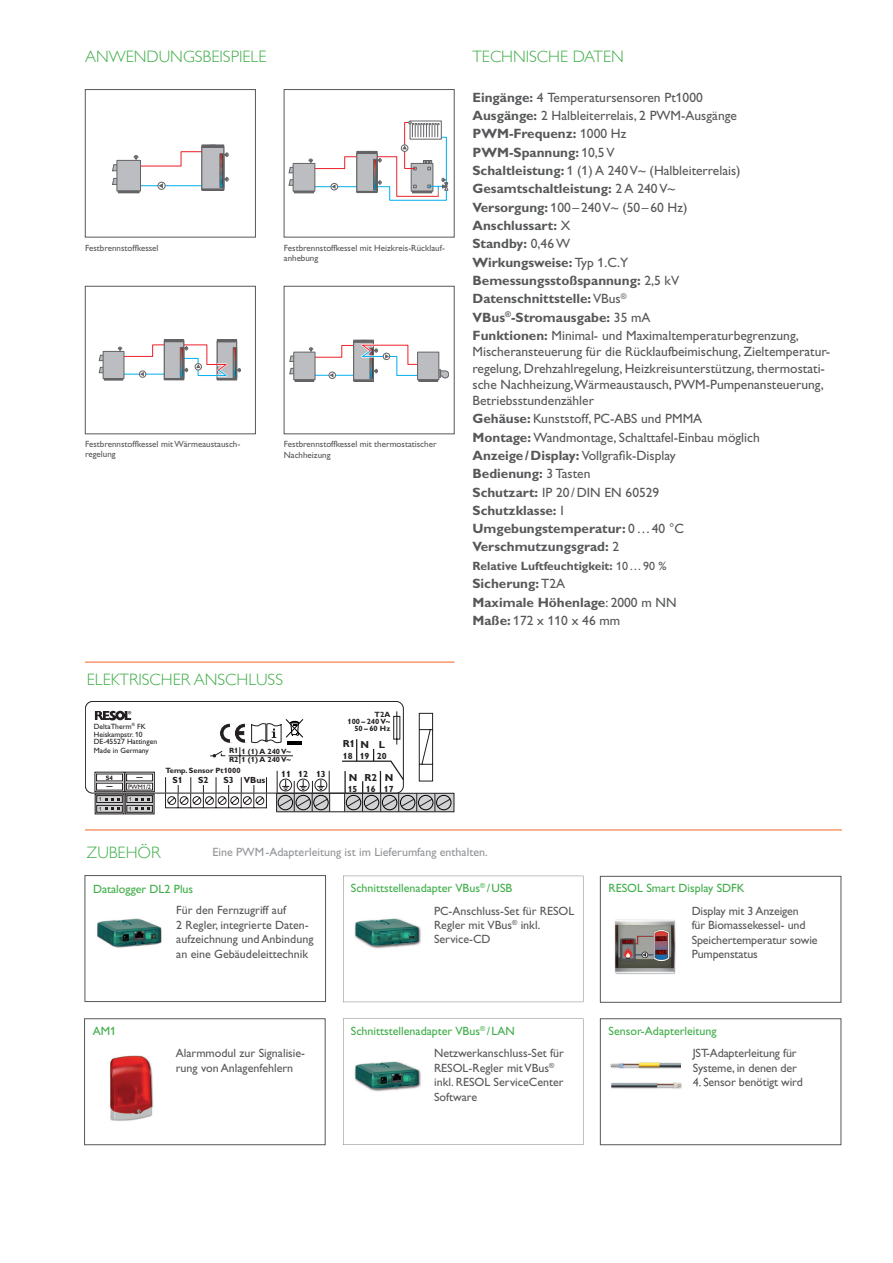
<style>
.page{position:relative;width:893px;height:1263px;background:#fff}
.page>*{position:absolute;margin:0;border:0;box-sizing:border-box;transform-origin:0 0}
.t1{font:300 16.5px "Gill Sans";color:#40ae49}
.t2{font:700 13.5px/18.3px "Gill Alt One";color:#57585a}
.t3{font:13.5px/18.3px "Gill Alt One";color:#57585a}
.t4{font:12px/14.4px "Gill Alt One";color:#57585a}
.t5{font:12px "Gill Alt One";color:#40ae49}
.t6{font:12px "Gill Alt One";color:#939598}
.t7{font:700 12px "Gill Alt One";color:#57585a}
.t8{font:700 10.2px "Gill Alt One";letter-spacing:.52em;color:#231f20}
.t9{font:9px/10.5px "Gill Alt One";color:#57585a}
.t10{font:700 8.85px "Gill Alt One";color:#231f20}
.t11{font:700 7.65px/7.2px "Gill Alt One";color:#231f20}
.t12{font:7.65px/7.8px "Gill Alt One";color:#231f20}
.t13{font:6.3px "Gill Alt One";color:#231f20}
.t14{font:700 6.3px "Gill Alt One";color:#231f20}
.s1{font-weight:400}
.s2{font-weight:700}
</style>
<div class="page">
<div style="left:85px;top:875px;width:241px;height:127px;border:1px solid #57585a"></div>
<hr style="left:85px;top:830px;width:757px;height:1px;background:#f36421">
<hr style="left:85px;top:662px;width:369px;height:1px;background:#f36421">
<svg style="left:95px;top:794px;width:29px;height:20px"></svg>
<div style="left:85px;top:701px;width:319px;height:92px;border:1px solid #231f20;border-radius:7px"></div>
<svg style="left:95px;top:711px;width:36px;height:10px"></svg>
<div style="left:125px;top:772px;width:30px;height:20px;border:1px solid #231f20"></div>
<svg style="left:96px;top:774px;width:57px;height:39px"></svg>
<svg style="left:165px;top:711px;width:287px;height:102px"></svg>
<svg style="left:112px;top:164px;width:5px;height:7px"></svg>
<svg style="left:112px;top:178px;width:5px;height:7px"></svg>
<div style="left:117px;top:160px;width:23px;height:31px;background:#bcbdc0"></div>
<div style="left:117px;top:160px;width:24px;height:31px;border:1px solid #636366"></div>
<div style="left:118px;top:191px;width:21px;height:2px;border:1px solid #636366"></div>
<div style="left:201px;top:189px;width:23px;height:2px;border:1px solid #636366"></div>
<svg style="left:134px;top:145px;width:94px;height:45px"></svg>
<div style="left:85px;top:89px;width:171px;height:148px;border:1px solid #57585a"></div>
<svg style="left:99px;top:339px;width:142px;height:41px"></svg>
<div style="left:85px;top:286px;width:171px;height:148px;border:1px solid #57585a"></div>
<svg style="left:288px;top:167px;width:5px;height:6px"></svg>
<svg style="left:288px;top:179px;width:5px;height:7px"></svg>
<div style="left:293px;top:163px;width:22px;height:28px;background:#bcbdc0"></div>
<div style="left:293px;top:163px;width:22px;height:28px;border:1px solid #636366"></div>
<hr style="left:294px;top:191px;width:20px;height:2px;background:#636366">
<svg style="left:309px;top:121px;width:139px;height:80px"></svg>
<div style="left:295px;top:379px;width:19px;height:3px;border:1px solid #636366"></div>
<svg style="left:289px;top:340px;width:160px;height:41px"></svg>
<div style="left:418px;top:379px;width:20px;height:3px;border:1px solid #636366"></div>
<div style="left:284px;top:286px;width:170px;height:148px;border:1px solid #57585a"></div>
<div style="left:84px;top:1018px;width:241px;height:127px;border:1px solid #57585a"></div>
<img style="left:110px;top:1055px;width:44px;height:66px">
<svg style="left:343px;top:876px;width:240px;height:126px"></svg>
<svg style="left:343px;top:1018px;width:240px;height:127px"></svg>
<img style="left:351px;top:904px;width:72px;height:54px">
<img style="left:351px;top:1046px;width:72px;height:55px">
<div style="left:600px;top:876px;width:241px;height:126px;border:1px solid #57585a"></div>
<div style="left:600px;top:1018px;width:241px;height:127px;border:1px solid #57585a"></div>
<img style="left:614px;top:919px;width:62px;height:56px">
<img style="left:610px;top:1062px;width:70px;height:7px">
<img style="left:611px;top:1082px;width:82px;height:7px">
<img style="left:693px;top:1079px;width:15px;height:8px">
<img style="left:97px;top:918px;width:65px;height:30px">
<p class="t1" style="left:85px;top:44px;width:183px">ANWENDUNGSBEISPIELE</p>
<p class="t1" style="left:472px;top:44px;width:153px">TECHNISCHE DATEN</p>
<p class="t9" style="left:85px;top:243px;width:75px">Festbrennstoffkessel</p>
<p class="t9" style="left:284px;top:242px;width:163px">Festbrennstoffkessel mit Heizkreis-Rücklauf&shy;anhebung</p>
<p class="t9" style="left:85px;top:438px;width:157px">Festbrennstoffkessel mit Wärmeaustausch&shy;regelung</p>
<p class="t9" style="left:284px;top:438px;width:154px">Festbrennstoffkessel mit thermostatischer<br>Nachheizung</p>
<p class="t1" style="left:87px;top:667px;width:198px">ELEKTRISCHER ANSCHLUSS</p>
<p class="t12" style="left:94px;top:722px;width:65px">DeltaTherm<sup>®</sup> FK<br>Heiskampstr. 10<br>DE-45527 Hattingen</p>
<p class="t12" style="left:94px;top:746px;width:57px">Made in Germany</p>
<p class="t14" style="left:106px;top:774px;width:9px">S4</p>
<p class="t14" style="left:136px;top:773px;width:8px">—</p>
<p class="t14" style="left:106px;top:782px;width:8px">—</p>
<p class="t13" style="left:128px;top:783px;width:25px">PWM1/2</p>
<p class="t11" style="left:229px;top:747px;width:64px;line-height:8.4px">R1 1 (1) A 240 V~<br>R2 1 (1) A 240 V~</p>
<p class="t11" style="left:166px;top:767px;width:77px">Temp. Sensor Pt1000</p>
<p class="t10" style="left:173px;top:775px;width:12px">S1</p>
<p class="t10" style="left:198px;top:775px;width:12px">S2</p>
<p class="t10" style="left:223px;top:775px;width:43px">S3 VBus</p>
<p class="t10" style="left:281px;top:769px;width:46px">11 12 13</p>
<p class="t11" style="left:348px;top:711px;width:44px;text-align:right">T2A<br>100 – 240 V~<br>50 – 60 Hz</p>
<p class="t8" style="left:343px;top:738px;width:44px">R1N L</p>
<p class="t8" style="left:349px;top:771px;width:46px">NR2N</p>
<p class="t10" style="left:343px;top:751px;width:45px">18 19 20</p>
<p class="t10" style="left:348px;top:783px;width:48px">15 16 17</p>
<p class="t2" style="left:472px;top:88px;width:328px">Eingänge: <span class="s1">4 Temperatursensoren Pt1000<br></span>Ausgänge: <span class="s1">2 Halbleiterrelais, 2 PWM-Ausgänge<br></span>PWM-Frequenz: <span class="s1">1000 Hz<br></span>PWM-Spannung: <span class="s1">10,5 V<br></span>Schaltleistung: <span class="s1">1 (1) A 240 V~ (Halbleiterrelais)<br></span>Gesamtschaltleistung: <span class="s1">2 A 240 V~<br></span>Versorgung: <span class="s1">100 – 240 V~ (50 – 60 Hz)<br></span>Anschlussart: <span class="s1">X<br></span>Standby: <span class="s1">0,46 W<br></span>Wirkungsweise: <span class="s1">Typ 1.C.Y<br></span>Bemessungsstoßspannung: <span class="s1">2,5 kV<br></span>Datenschnittstelle: <span class="s1">VBus</span><sup>®<br></sup>VBus<sup>®</sup>-Stromausgabe: <span class="s1">35 mA<br></span>Funktionen: <span class="s1">Minimal- und Maximaltemperaturbegrenzung,</span></p>
<p class="t3" style="left:472px;top:344px;width:359px;line-height:16.2px">Mischeransteuerung für die Rücklaufbeimischung, Zieltemperatur&shy;regelung, Drehzahlregelung, Heizkreisunterstützung, thermostati&shy;sche Nachheizung,Wärmeaustausch, PWM-Pumpen ansteuerung, Betriebsstundenzähler</p>
<p class="t3" style="left:472px;top:409px;width:289px"><span class="s2">Gehäuse:</span> Kunststoff, PC-ABS und PMMA<br><span class="s2">Montage:</span> Wandmontage, Schalttafel-Einbau möglich<br><span class="s2">Anzeige / Display:</span> Vollgrafik-Display<br><span class="s2">Bedienung:</span> 3 Tasten<br><span class="s2">Schutzart:</span> IP 20 / DIN EN 60529<br><span class="s2">Schutzklasse:</span> I<br><span class="s2">Umgebungstemperatur:</span> 0 … 40 °C<br><span class="s2">Verschmutzungsgrad:</span> 2</p>
<p class="t7" style="left:472px;top:559px;width:196px">Relative Luftfeuchtigkeit: <span class="s1">10 … 90 %</span></p>
<p class="t2" style="left:472px;top:574px;width:206px">Sicherung: <span class="s1">T2A<br></span>Maximale Höhenlage<span class="s1">: 2000 m NN<br></span>Maße: <span class="s1">172 x 110 x 46 mm</span></p>
<p class="t1" style="left:87px;top:839px;width:75px">ZUBEHÖR</p>
<p class="t6" style="left:212px;top:845px;width:277px">Eine PWM -Adapterleitung ist im Lieferumfang enthalten.</p>
<p class="t5" style="left:93px;top:882px;width:102px">Datalogger DL2 Plus</p>
<p class="t4" style="left:176px;top:903px;width:139px">Für den Fernzugriff auf<br>2 Regler, integrierte Daten&shy;aufzeichnung und Anbindung an eine Gebäudeleittechnik</p>
<p class="t5" style="left:351px;top:881px;width:163px">Schnittstellenadapter VBus<sup>®</sup> / USB</p>
<p class="t4" style="left:434px;top:903px;width:142px">PC-Anschluss-Set für RESOL<br>Regler mit VBus<sup>®</sup> inkl.<br>Service-CD</p>
<p class="t5" style="left:608px;top:881px;width:138px">RESOL Smart Display SDFK</p>
<p class="t4" style="left:692px;top:904px;width:127px">Display mit 3 Anzeigen<br>für Biomassekessel- und<br>Speichertemperatur sowie<br>Pumpenstatus</p>
<p class="t5" style="left:93px;top:1023px;width:25px">AM1</p>
<p class="t5" style="left:351px;top:1024px;width:165px">Schnittstellenadapter VBus<sup>®</sup> / LAN</p>
<p class="t5" style="left:608px;top:1024px;width:110px">Sensor- Adapterleitung</p>
<p class="t4" style="left:176px;top:1046px;width:131px">Alarmmodul zur Signalisie&shy;rung von Anlagenfehlern</p>
<p class="t4" style="left:434px;top:1046px;width:131px">Netzwerkanschluss-Set für<br>RESOL-Regler mit VBus<sup>® </sup>inkl. RESOL ServiceCenter<br>Software</p>
<p class="t4" style="left:693px;top:1046px;width:106px">JST-Adapterleitung für<br>Systeme, in denen der</p>
<p class="t4" style="left:693px;top:1075px;width:112px">4. Sensor benötigt wird</p>
</div>
